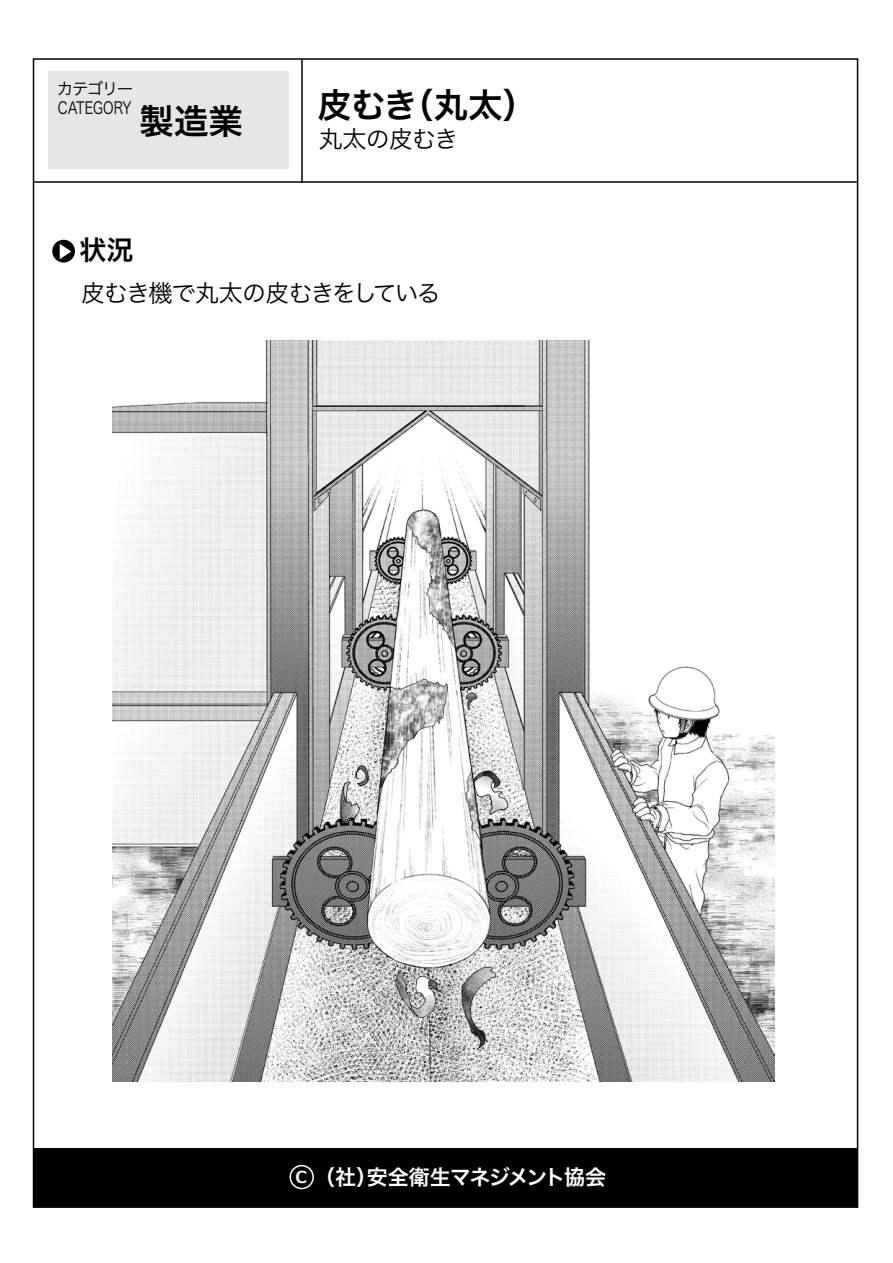
<style>
.page{position:relative;width:893px;height:1263px;background:#fff}
.page>*{position:absolute;margin:0;border:0;box-sizing:border-box;transform-origin:0 0}
.t1{font:34.5px "Hira Kaku Pro W6";color:#000}
.t2{font:27px "Hira Kaku Pro W6";color:#000}
.t3{font:24px "Hira Kaku Pro W3";letter-spacing:-.07em;color:#000}
.t4{font:24px "Hira Kaku Pro W3";letter-spacing:-.04em;color:#000}
.t5{font:21px "Hira Kaku Pro W6";letter-spacing:-.06em;color:#fff}
.t6{font:16.5px/19.8px "Hira Kaku Pro W3";letter-spacing:-.05em;color:#000}
.s1{font-family:"Meiryo";font-weight:700;font-size:16.5px}
</style>
<div class="page">
<div style="left:48px;top:71px;width:241px;height:98px;background:#e6e6e6"></div>
<hr style="left:34px;top:181px;width:823px;height:2px;background:#000">
<hr style="left:301px;top:59px;width:2px;height:123px;background:#000">
<div style="left:33px;top:1148px;width:824px;height:59px;background:#000"></div>
<div style="left:290px;top:1165px;width:24px;height:24px;border:2px solid #fff;border-radius:50%"></div>
<svg style="left:52px;top:240px;width:23px;height:23px"></svg>
<svg style="left:60px;top:244px;width:11px;height:15px"></svg>
<img style="left:112px;top:341px;width:663px;height:741px">
<p class="t6" style="left:57px;top:77px;width:78px">カテゴリー<br>CATEGORY</p>
<h1 class="t1" style="left:139px;top:90px;width:105px">製造業</h1>
<p class="t2" style="left:80px;top:226px;width:55px">状況</p>
<h1 class="t1" style="left:318px;top:74px;width:221px">皮むき（丸太）</h1>
<p class="t4" style="left:319px;top:118px;width:141px">丸太の皮むき</p>
<p class="t3" style="left:57px;top:271px;width:385px">　皮むき機で丸太の皮むきをしている</p>
<p class="t5" style="left:296px;top:1158px;width:312px"><span class="s1">C</span> （社）安全衛生マネジメント協会</p>
</div>
